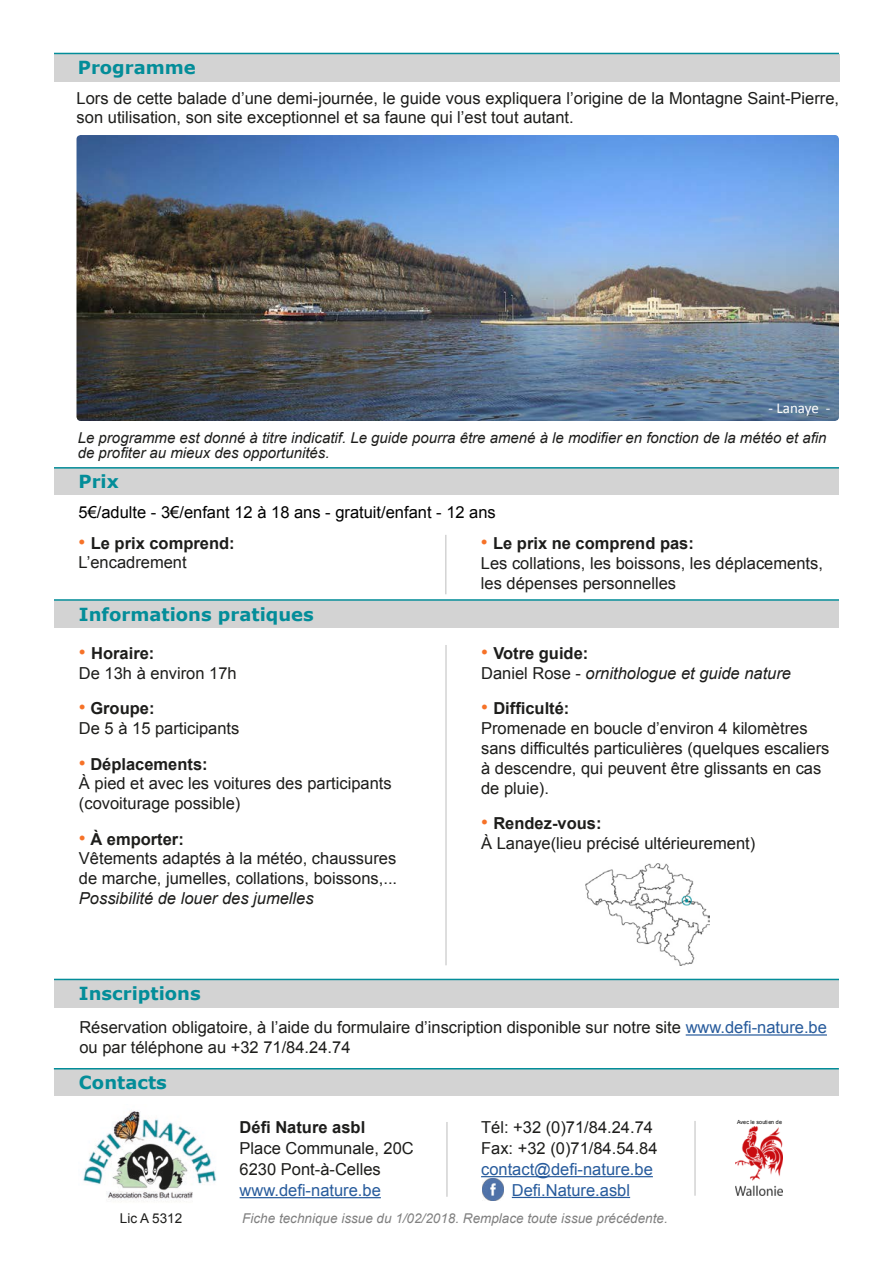
<style>
.page{position:relative;width:893px;height:1263px;background:#fff}
.page>*{position:absolute;margin:0;border:0;box-sizing:border-box;transform-origin:0 0}
.t1{font:700 18px "Verdana";color:#038d99}
.t2{font:16.5px/19.8px "Arial";color:#1d1d1b}
.t3{font:italic 16.5px/19.8px "Arial";color:#1d1d1b}
.t4{font:16.5px/20.7px "Arial";color:#275b9c;text-align:center}
.t5{font:16.5px "Arial";color:#000}
.t6{font:700 16.5px/19.8px "Arial";color:#1d1d1b}
.t7{font:italic 15px/15px "Arial";color:#1d1d1b}
.t8{font:15px "Calibri";color:#fff}
.t9{font:italic 13.5px "Arial";color:#808080}
.t10{font:13.5px "Arial";color:#1d1d1b}
.t11{font:5.7px "Arial";color:#000;scale:.94 1}
.s1{font-weight:400;font-size:19.5px;color:#f67228}
.s2{font-weight:400}
.s3{font-size:19.5px;color:#f67228}
.s4{font-weight:700}
.s5{font-style:normal;font-size:19.5px;color:#f67228}
.s6{font-weight:700;font-style:normal}
.s7{font-style:normal}
.s8{color:#275b9c}
</style>
<div class="page">
<div style="left:54px;top:54px;width:785px;height:27px;background:#d3d3d3"></div>
<div style="left:54px;top:468px;width:785px;height:27px;background:#d3d3d3"></div>
<hr style="left:54px;top:53px;width:785px;height:1px;background:#038d99">
<div style="left:54px;top:980px;width:785px;height:27px;background:#d3d3d3"></div>
<hr style="left:686px;top:1034px;width:141px;height:1px;background:#275b9c">
<hr style="left:445px;top:535px;width:1px;height:59px;background:#d3d3d3">
<div style="left:54px;top:601px;width:785px;height:27px;background:#d3d3d3"></div>
<hr style="left:445px;top:645px;width:2px;height:320px;background:#d3d3d3">
<div style="left:54px;top:1069px;width:785px;height:27px;background:#d3d3d3"></div>
<hr style="left:240px;top:1197px;width:141px;height:1px;background:#275b9c">
<svg style="left:736px;top:1126px;width:47px;height:69px"></svg>
<hr style="left:446px;top:1122px;width:2px;height:75px;background:#d3d3d3">
<hr style="left:481px;top:1176px;width:172px;height:1px;background:#275b9c">
<img style="left:83px;top:1110px;width:133px;height:92px">
<img style="left:482px;top:1179px;width:21px;height:21px">
<hr style="left:512px;top:1197px;width:118px;height:1px;background:#275b9c">
<hr style="left:54px;top:467px;width:785px;height:2px;background:#038d99">
<hr style="left:54px;top:599px;width:785px;height:2px;background:#038d99">
<hr style="left:54px;top:979px;width:785px;height:1px;background:#038d99">
<hr style="left:54px;top:1068px;width:785px;height:1px;background:#038d99">
<hr style="left:694px;top:1121px;width:2px;height:75px;background:#d3d3d3">
<img style="left:585px;top:864px;width:124px;height:101px">
<img style="left:77px;top:135px;width:762px;height:286px">
<p class="t1" style="left:78px;top:54px;width:120px">Programme</p>
<p class="t2" style="left:77px;top:88px;width:764px">Lors de cette balade d’une demi-journée, le guide vous expliquera l’origine de la Montagne Saint-Pierre, son utilisation, son site exceptionnel et sa faune qui l’est tout autant.</p>
<p class="t8" style="left:769px;top:399px;width:63px">- Lanaye -</p>
<p class="t7" style="left:78px;top:430px;width:750px">Le programme est donné à titre indicatif. Le guide pourra être amené à le modifier en fonction de la météo et afin de profiter au mieux des opportunités.</p>
<p class="t1" style="left:79px;top:468px;width:42px">Prix</p>
<p class="t5" style="left:79px;top:501px;width:419px">5€/adulte - 3€/enfant 12 à 18 ans - gratuit/enfant - 12 ans</p>
<p class="t6" style="left:79px;top:533px;width:158px"><span class="s1">•</span> Le prix comprend:<br><span class="s2">L’encadrement</span></p>
<p class="t2" style="left:481px;top:533px;width:344px"><span class="s3">•</span> <span class="s4">Le prix ne comprend pas:<br></span>Les collations, les boissons, les déplacements, les dépenses personnelles</p>
<p class="t1" style="left:79px;top:601px;width:236px">Informations pratiques</p>
<p class="t2" style="left:79px;top:644px;width:159px"><span class="s3">•</span> <span class="s4">Horaire:<br></span>De 13h à environ 17h</p>
<p class="t2" style="left:79px;top:699px;width:162px"><span class="s3">•</span> <span class="s4">Groupe:<br></span>De 5 à 15 participants</p>
<p class="t2" style="left:79px;top:754px;width:314px"><span class="s3">•</span> <span class="s4">Déplacements:<br></span>À pied et avec les voitures des participants (covoiturage possible)</p>
<p class="t2" style="left:79px;top:829px;width:320px"><span class="s3">•</span> <span class="s4">À emporter:<br></span>Vêtements adaptés à la météo, chaussures de marche, jumelles, collations, boissons,...</p>
<p class="t3" style="left:79px;top:888px;width:236px">Possibilité de louer des jumelles</p>
<p class="t3" style="left:481px;top:644px;width:312px"><span class="s5">•</span> <span class="s6">Votre guide:<br></span><span class="s7">Daniel Rose -</span> ornithologue et guide nature</p>
<p class="t2" style="left:481px;top:699px;width:350px"><span class="s3">•</span> <span class="s4">Difficulté:<br></span>Promenade en boucle d’environ 4 kilomètres sans difficultés particulières (quelques escaliers à descendre, qui peuvent être glissants en cas de pluie).</p>
<p class="t2" style="left:481px;top:813px;width:276px"><span class="s3">•</span> <span class="s4">Rendez-vous:<br></span>À Lanaye(lieu précisé ultérieurement)</p>
<p class="t1" style="left:79px;top:981px;width:123px">Inscriptions</p>
<p class="t2" style="left:79px;top:1018px;width:749px">Réservation obligatoire, à l’aide du formulaire d’inscription disponible sur notre site <span class="s8">www.defi-nature.be </span>ou par téléphone au +32 71/84.24.74</p>
<p class="t1" style="left:79px;top:1069px;width:89px">Contacts</p>
<p class="t10" style="left:120px;top:1210px;width:64px">Lic A 5312</p>
<p class="t6" style="left:240px;top:1118px;width:127px">Défi Nature asbl</p>
<p class="t2" style="left:240px;top:1138px;width:176px;line-height:21px">Place Communale, 20C<br>6230 Pont-à-Celles</p>
<p class="t4" style="left:240px;top:1180px;width:143px">www.defi-nature.be</p>
<p class="t9" style="left:242px;top:1209px;width:427px">Fiche technique issue du 1/02/2018. Remplace toute issue précédente.</p>
<p class="t2" style="left:481px;top:1117px;width:178px;line-height:21px">Tél: +32 (0)71/84.24.74<br>Fax: +32 (0)71/84.54.84</p>
<p class="t4" style="left:481px;top:1159px;width:173px">contact@defi-nature.be<br>Defi.Nature.asbl</p>
<p class="t11" style="left:737px;top:1118px;width:49px">Avec le souti en de</p>
</div>
